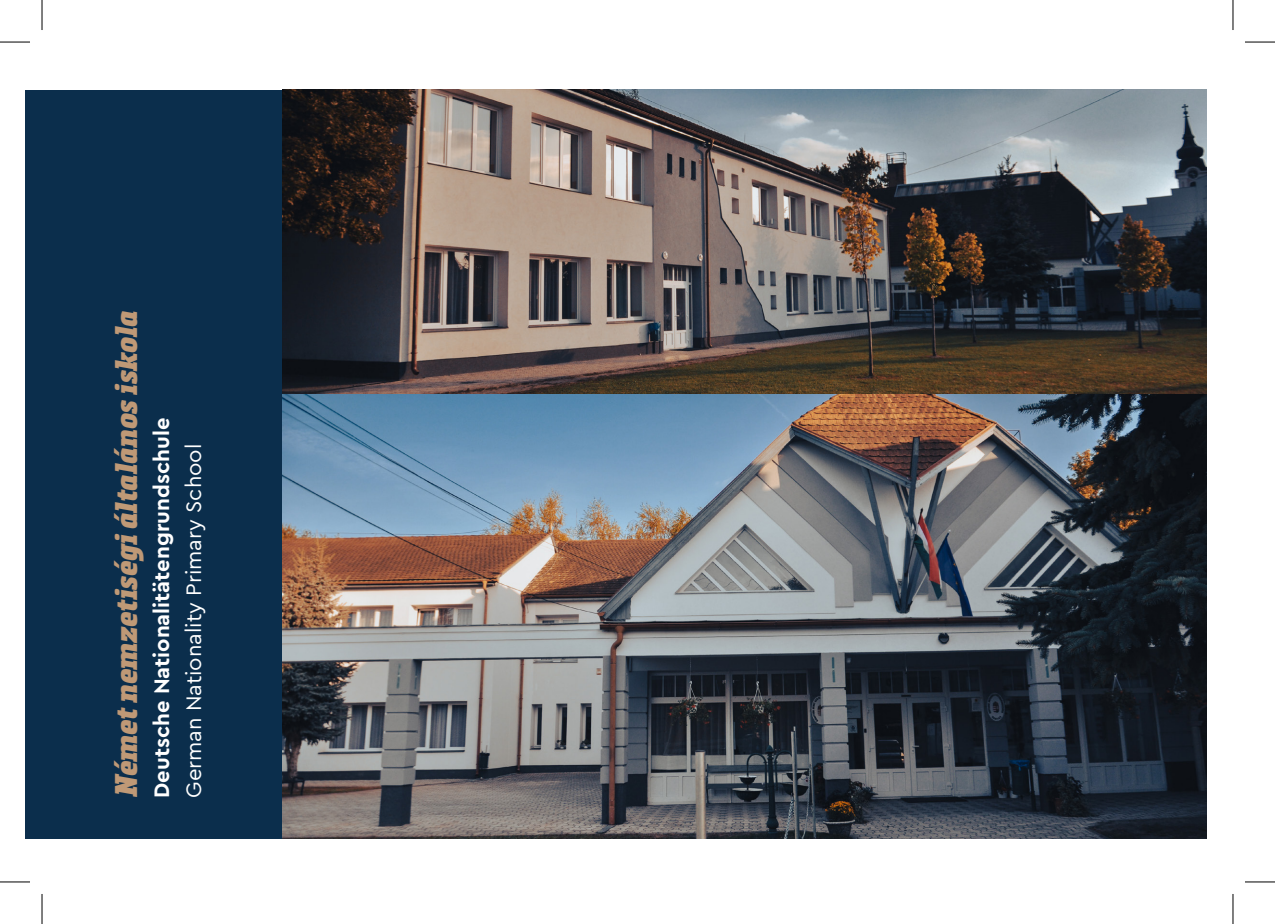
<style>
.page{position:relative;width:1275px;height:924px;background:#fff}
.page>*{position:absolute;margin:0;border:0;box-sizing:border-box;transform-origin:0 0}
.t1{font:italic 900 31px "Metronic Slab Narrow";color:#bf9976}
.t2{font:700 22px "Cera PRO";color:#fff}
.t3{font:22px "Cera PRO";color:#fff}
</style>
<div class="page">
<div style="left:25px;top:90px;width:257px;height:748px;background:#0b2e4c"></div>
<img style="left:282px;top:90px;width:924px;height:748px">
<hr style="left:0;top:42px;width:30px;height:1px;background:#000">
<hr style="left:1245px;top:42px;width:30px;height:1px;background:#000">
<hr style="left:0;top:881px;width:30px;height:1px;background:#000">
<hr style="left:1245px;top:881px;width:30px;height:1px;background:#000">
<hr style="left:42px;top:0;width:1px;height:30px;background:#000">
<hr style="left:42px;top:893px;width:1px;height:30px;background:#000">
<hr style="left:1232px;top:0;width:1px;height:30px;background:#000">
<hr style="left:1232px;top:893px;width:1px;height:30px;background:#000">
<p class="t1" style="left:107px;top:797px;width:488px;rotate:-90deg">Német nemzetiségi általános iskola</p>
<p class="t2" style="left:147px;top:797px;width:381px;rotate:-90deg">Deutsche Nationalitätengrundschule</p>
<p class="t3" style="left:179px;top:797px;width:355px;rotate:-90deg">German Nationality Primary School</p>
</div>
